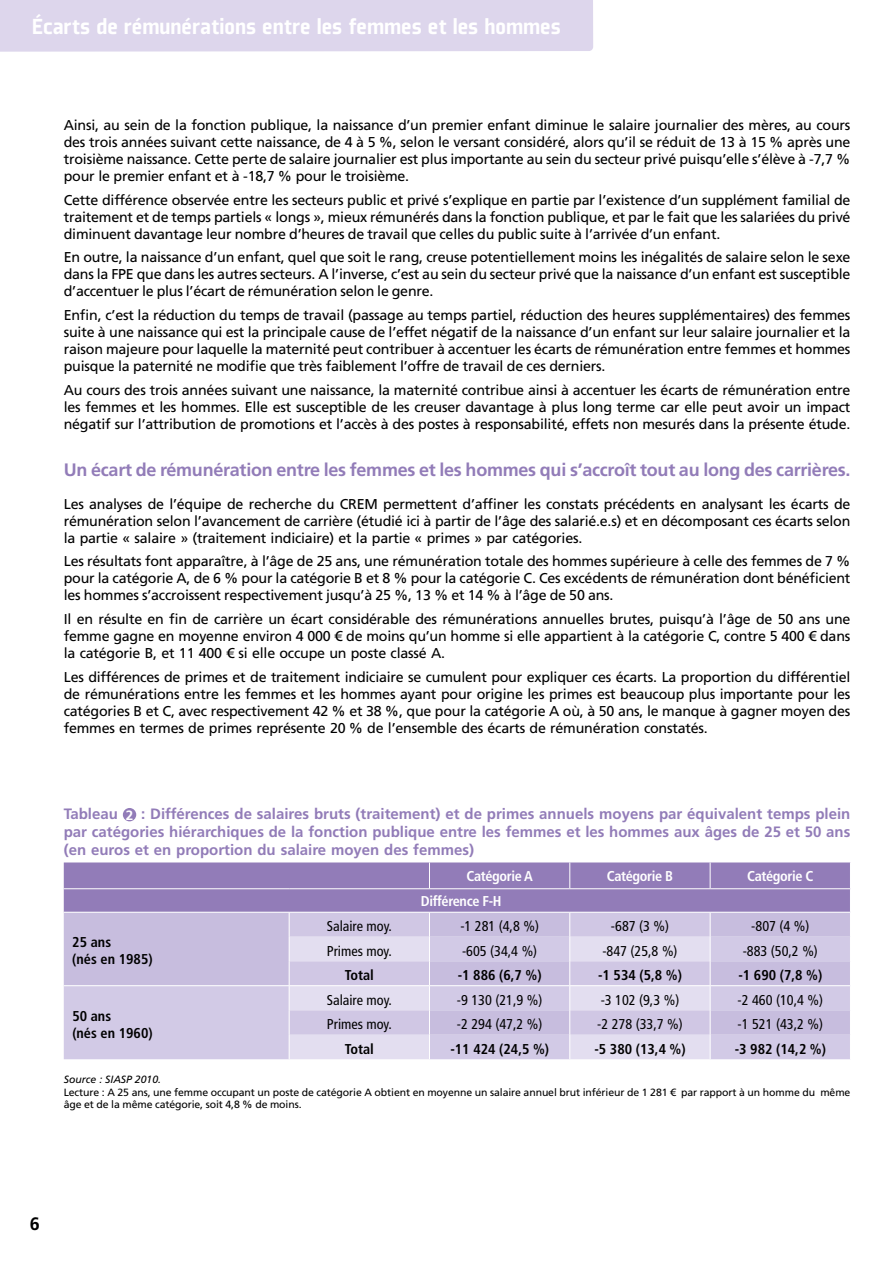
<style>
.page{position:relative;width:893px;height:1263px;background:#fff}
.page>*{position:absolute;margin:0;border:0;box-sizing:border-box;transform-origin:0 0}
.t1{font:900 24px "Plexes";color:#fff}
.t2{font:700 18px "Frutiger LT Std";letter-spacing:-.015em;color:#927cb8}
.t3{font:700 18px "Frutiger LT Std";color:#000}
.t4{font:700 15px/18px "Frutiger LT Std";color:#927cb8;text-align:justify}
.t5{font:14.25px/17.1px "Frutiger LT Std";letter-spacing:-.015em;color:#000;text-align:justify}
.t6{font:condensed 14.25px "Frutiger LT Std";color:#000}
.t7{font:700 condensed 14.25px/17.1px "Frutiger LT Std";color:#000}
.t8{font:700 condensed 14.25px "Frutiger LT Std";letter-spacing:-.025em;color:#fff}
.t9{font:10.5px/12.6px "Frutiger LT Std";letter-spacing:-.01em;color:#000}
.t10{font:italic 10.5px "Frutiger LT Std";color:#000}
.s1{font-size:13.5px;color:#fff}
</style>
<div class="page">
<div style="left:123px;top:808px;width:13px;height:13px;background:#927cb8;border-radius:50%"></div>
<svg style="left:64px;top:862px;width:787px;height:197px;background:#c2b6da"></svg>
<hr style="left:64px;top:985px;width:225px;height:1px;background:#fff">
<hr style="left:289px;top:985px;width:140px;height:1px;background:#fff">
<hr style="left:429px;top:985px;width:141px;height:1px;background:#fff">
<hr style="left:570px;top:985px;width:140px;height:1px;background:#fff">
<hr style="left:710px;top:985px;width:141px;height:1px;background:#fff">
<hr style="left:64px;top:912px;width:225px;height:1px;background:#fff">
<hr style="left:289px;top:912px;width:140px;height:1px;background:#fff">
<hr style="left:429px;top:912px;width:141px;height:1px;background:#fff">
<hr style="left:570px;top:912px;width:140px;height:1px;background:#fff">
<hr style="left:710px;top:912px;width:141px;height:1px;background:#fff">
<hr style="left:64px;top:888px;width:225px;height:1px;background:#fff">
<hr style="left:429px;top:888px;width:141px;height:1px;background:#fff">
<hr style="left:570px;top:888px;width:140px;height:1px;background:#fff">
<hr style="left:710px;top:888px;width:141px;height:1px;background:#fff">
<hr style="left:289px;top:888px;width:140px;height:1px;background:#fff">
<div style="left:0;top:0;width:593px;height:52px;background:#ddd6ec"></div>
<h1 class="t1" style="left:32px;top:14px;width:530px">Écarts de rémunérations entre les femmes et les hommes</h1>
<p class="t5" style="left:64px;top:116px;width:788px">Ainsi, au sein de la fonction publique, la naissance d’un premier enfant diminue le salaire journalier des mères, au cours des trois années suivant cette naissance, de 4 à 5 %, selon le versant considéré, alors qu’il se réduit de 13 à 15 % après une troisième naissance. Cette perte de salaire journalier est plus importante au sein du secteur privé puisqu’elle s’élève à -7,7 % pour le premier enfant et à -18,7 % pour le troisième.</p>
<p class="t5" style="left:64px;top:191px;width:788px">Cette différence observée entre les secteurs public et privé s’explique en partie par l’existence d’un supplément familial de traitement et de temps partiels « longs », mieux rémunérés dans la fonction publique, et par le fait que les salariées du privé diminuent davantage leur nombre d’heures de travail que celles du public suite à l’arrivée d’un enfant.</p>
<p class="t5" style="left:64px;top:249px;width:788px">En outre, la naissance d’un enfant, quel que soit le rang, creuse potentiellement moins les inégalités de salaire selon le sexe dans la FPE que dans les autres secteurs. A l’inverse, c’est au sein du secteur privé que la naissance d’un enfant est susceptible d’accentuer le plus l’écart de rémunération selon le genre.</p>
<p class="t5" style="left:64px;top:306px;width:788px">Enfin, c’est la réduction du temps de travail (passage au temps partiel, réduction des heures supplémentaires) des femmes suite à une naissance qui est la principale cause de l’effet négatif de la naissance d’un enfant sur leur salaire journalier et la raison majeure pour laquelle la maternité peut contribuer à accentuer les écarts de rémunération entre femmes et hommes puisque la paternité ne modifie que très faiblement l’offre de travail de ces derniers.</p>
<p class="t5" style="left:64px;top:381px;width:788px">Au cours des trois années suivant une naissance, la maternité contribue ainsi à accentuer les écarts de rémunération entre les femmes et les hommes. Elle est susceptible de les creuser davantage à plus long terme car elle peut avoir un impact négatif sur l’attribution de promotions et l’accès à des postes à responsabilité, effets non mesurés dans la présente étude.</p>
<p class="t2" style="left:64px;top:459px;width:788px">Un écart de rémunération entre les femmes et les hommes qui s’accroît tout au long des carrières.</p>
<p class="t5" style="left:64px;top:495px;width:788px">Les analyses de l’équipe de recherche du CREM permettent d’affiner les constats précédents en analysant les écarts de rémunération selon l’avancement de carrière (étudié ici à partir de l’âge des salarié.e.s) et en décomposant ces écarts selon la partie « salaire » (traitement indiciaire) et la partie « primes » par catégories.</p>
<p class="t5" style="left:64px;top:553px;width:788px">Les résultats font apparaître, à l’âge de 25 ans, une rémunération totale des hommes supérieure à celle des femmes de 7 % pour la catégorie A, de 6 % pour la catégorie B et 8 % pour la catégorie C. Ces excédents de rémunération dont bénéficient les hommes s’accroissent respectivement jusqu’à 25 %, 13 % et 14 % à l’âge de 50 ans.</p>
<p class="t5" style="left:64px;top:610px;width:788px">Il en résulte en fin de carrière un écart considérable des rémunérations annuelles brutes, puisqu’à l’âge de 50 ans une femme gagne en moyenne environ 4 000 € de moins qu’un homme si elle appartient à la catégorie C, contre 5 400 € dans la catégorie B, et 11 400 € si elle occupe un poste classé A.</p>
<p class="t5" style="left:64px;top:668px;width:788px">Les différences de primes et de traitement indiciaire se cumulent pour expliquer ces écarts. La proportion du différentiel de rémunérations entre les femmes et les hommes ayant pour origine les primes est beaucoup plus importante pour les catégories B et C, avec respectivement 42 % et 38 %, que pour la catégorie A où, à 50 ans, le manque à gagner moyen des femmes en termes de primes représente 20 % de l’ensemble des écarts de rémunération constatés.</p>
<p class="t4" style="left:64px;top:805px;width:788px">Tableau <span class="s1">2</span> : Différences de salaires bruts (traitement) et de primes annuels moyens par équivalent temps plein par catégories hiérarchiques de la fonction publique entre les femmes et les hommes aux âges de 25 et 50 ans (en euros et en proportion du salaire moyen des femmes)</p>
<p class="t8" style="left:466px;top:867px;width:68px">Catégorie A</p>
<p class="t8" style="left:607px;top:867px;width:68px">Catégorie B</p>
<p class="t8" style="left:747px;top:867px;width:68px">Catégorie C</p>
<p class="t8" style="left:421px;top:892px;width:82px">Différence F-H</p>
<p class="t7" style="left:72px;top:934px;width:82px">25 ans<br>(nés en 1985)</p>
<p class="t6" style="left:327px;top:918px;width:67px">Salaire moy.</p>
<p class="t6" style="left:460px;top:918px;width:80px">-1 281 (4,8 %)</p>
<p class="t6" style="left:611px;top:918px;width:60px">-687 (3 %)</p>
<p class="t6" style="left:751px;top:918px;width:60px">-807 (4 %)</p>
<p class="t6" style="left:327px;top:943px;width:66px">Primes moy.</p>
<p class="t6" style="left:462px;top:943px;width:77px">-605 (34,4 %)</p>
<p class="t6" style="left:602px;top:943px;width:77px">-847 (25,8 %)</p>
<p class="t6" style="left:743px;top:943px;width:77px">-883 (50,2 %)</p>
<p class="t7" style="left:345px;top:967px;width:31px">Total</p>
<p class="t7" style="left:458px;top:967px;width:85px">-1 886 (6,7 %)</p>
<p class="t7" style="left:598px;top:967px;width:85px">-1 534 (5,8 %)</p>
<p class="t7" style="left:738px;top:967px;width:85px">-1 690 (7,8 %)</p>
<p class="t7" style="left:72px;top:1007px;width:82px">50 ans<br>(nés en 1960)</p>
<p class="t6" style="left:327px;top:992px;width:67px">Salaire moy.</p>
<p class="t6" style="left:457px;top:992px;width:87px">-9 130 (21,9 %)</p>
<p class="t6" style="left:601px;top:992px;width:80px">-3 102 (9,3 %)</p>
<p class="t6" style="left:738px;top:992px;width:87px">-2 460 (10,4 %)</p>
<p class="t6" style="left:327px;top:1016px;width:66px">Primes moy.</p>
<p class="t6" style="left:457px;top:1016px;width:87px">-2 294 (47,2 %)</p>
<p class="t6" style="left:597px;top:1016px;width:87px">-2 278 (33,7 %)</p>
<p class="t6" style="left:738px;top:1016px;width:87px">-1 521 (43,2 %)</p>
<p class="t7" style="left:345px;top:1040px;width:31px">Total</p>
<p class="t7" style="left:450px;top:1040px;width:100px">-11 424 (24,5 %)</p>
<p class="t7" style="left:594px;top:1040px;width:93px">-5 380 (13,4 %)</p>
<p class="t7" style="left:735px;top:1040px;width:93px">-3 982 (14,2 %)</p>
<p class="t10" style="left:64px;top:1073px;width:99px">Source : SIASP 2010.</p>
<p class="t9" style="left:64px;top:1086px;width:788px">Lecture : A 25 ans, une femme occupant un poste de catégorie A obtient en moyenne un salaire annuel brut inférieur de 1 281 € par rapport à un homme du même âge et de la même catégorie, soit 4,8 % de moins.</p>
<p class="t3" style="left:30px;top:1213px;width:12px">6</p>
</div>
